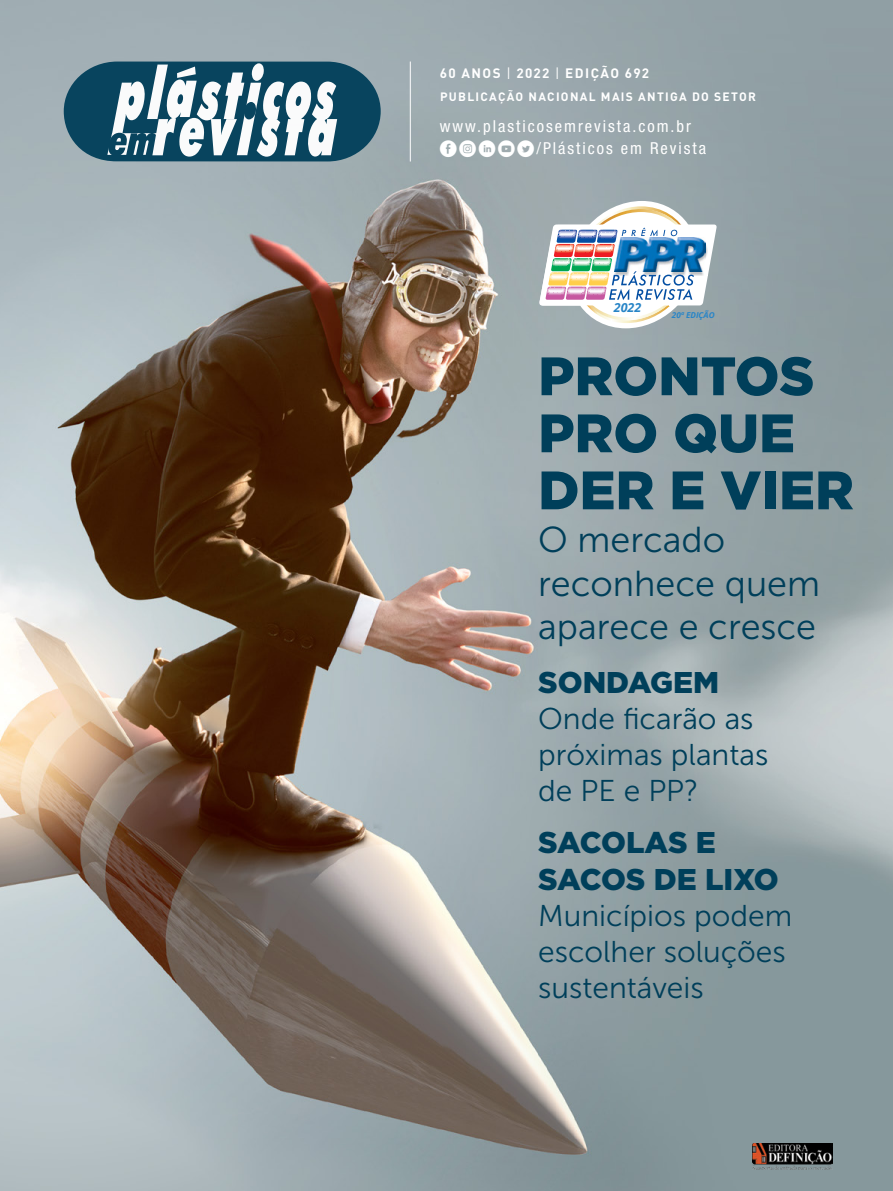
<style>
.page{position:relative;width:893px;height:1191px;background:#fff}
.page>*{position:absolute;margin:0;border:0;box-sizing:border-box;transform-origin:0 0}
.t1{font:900 54px/57px "Gotham";color:#003f5a}
.t2{font:36px/43.2px "Museo Sans 300";color:#003f5a}
.t3{font:30px/36px "Museo Sans 300";color:#003f5a}
.t4{font:900 30px/36px "Gotham";letter-spacing:-.005em;color:#003f5a}
.t5{font:condensed 16.5px/22.5px "Helvetica Neue LT Std";letter-spacing:.12em;color:#fff}
.t6{font:700 13.5px "DIN Pro";letter-spacing:.1em;color:#fff}
.t7{font:italic 700 12.45px "Open Sans";color:#2885c7}
.t8{font:700 12px "DIN Pro";letter-spacing:.11em;color:#fff}
.t9{font:italic 700 8.1px "Open Sans";color:#2885c7}
.s1{font-weight:400}
.s2{font-family:"Social Media Circled";font-stretch:normal}
</style>
<div class="page">
<img style="left:0;top:0;width:893px;height:1191px">
<svg style="left:539px;top:201px;width:178px;height:127px"></svg>
<img style="left:753px;top:1143px;width:79px;height:26px">
<svg style="left:64px;top:62px;width:317px;height:99px"></svg>
<hr style="left:410px;top:62px;width:1px;height:99px;background:#fff">
<p class="t6" style="left:440px;top:62px;width:211px">60 ANOS <span class="s1">|</span> 2022 <span class="s1">|</span> EDIÇÃO 692</p>
<p class="t8" style="left:440px;top:86px;width:68px">PUBLICAÇÃO</p>
<p class="t8" style="left:528px;top:86px;width:36px">NACION</p>
<p class="t8" style="left:580px;top:86px;width:178px">AL MAIS ANTI GA DO SETOR</p>
<p class="t5" style="left:440px;top:115px;width:268px">www.plasticosemrevista.com.br<br><span class="s2">EQCMD</span>/Plásticos em Revista</p>
<p class="t7" style="left:614px;top:298px;width:29px">2022</p>
<p class="t9" style="left:672px;top:309px;width:44px">20ª EDIÇÃO</p>
<h1 class="t1" style="left:538px;top:347px;width:317px">PRONTOS<br>PRO QUE<br>DER E VIER</h1>
<p class="t2" style="left:538px;top:519px;width:283px">O mercado reconhece quem aparece e cresce</p>
<p class="t4" style="left:538px;top:664px;width:183px">SONDAGEM</p>
<p class="t3" style="left:538px;top:701px;width:232px">Onde ficarão as próximas plantas de PE e PP?</p>
<p class="t4" style="left:538px;top:824px;width:242px">SACOLAS E<br>SACOS DE LIXO</p>
<p class="t3" style="left:538px;top:897px;width:256px">Municípios podem escolher soluções sustentáveis</p>
</div>
